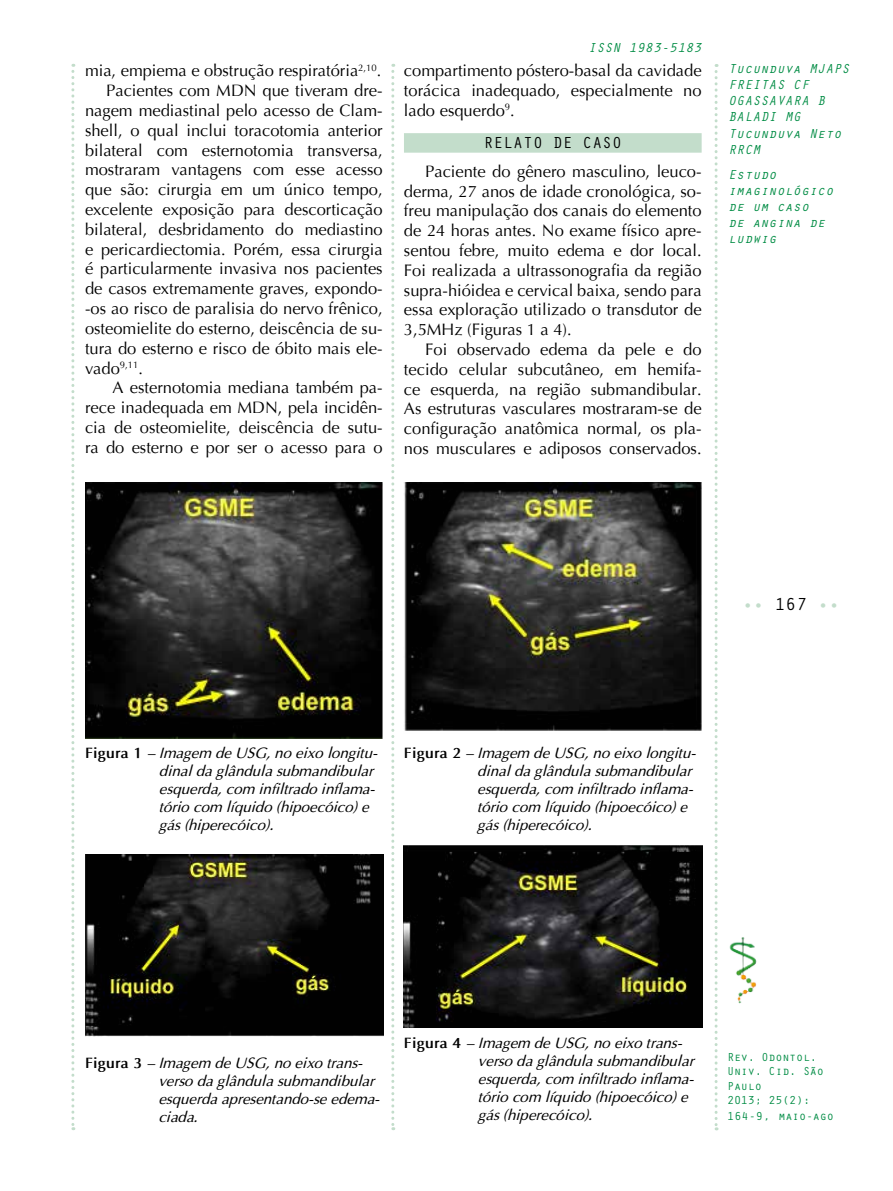
<style>
.page{position:relative;width:893px;height:1191px;background:#fff}
.page>*{position:absolute;margin:0;border:0;box-sizing:border-box;transform-origin:0 0}
.t1{font:18px "Orator Std";color:#c3ddcb}
.t2{font:16.5px/19.8px "Optima";color:#000;text-align:justify}
.t3{font:16.5px "Orator Std";color:#000}
.t4{font:italic 15px/18px "Optima";color:#000}
.t5{font:italic 13.5px/16.2px "Orator Std";color:#008c44}
.t6{font:12px/14.4px "Orator Std";letter-spacing:-.025em;color:#008c44}
.s1{color:#000}
.s2{font-weight:700;font-style:normal}
</style>
<div class="page">
<svg style="left:715px;top:64px;width:3px;height:1066px"></svg>
<svg style="left:391px;top:64px;width:3px;height:1066px"></svg>
<svg style="left:71px;top:64px;width:3px;height:1066px"></svg>
<img style="left:729px;top:937px;width:27px;height:66px">
<div style="left:404px;top:133px;width:298px;height:20px;background:#c3ddcb"></div>
<img style="left:85px;top:483px;width:298px;height:255px">
<img style="left:403px;top:845px;width:299px;height:182px">
<img style="left:86px;top:854px;width:297px;height:182px">
<img style="left:404px;top:483px;width:298px;height:248px">
<p class="t2" style="left:85px;top:61px;width:298px">mia, empiema e obstrução respiratória<sup>2,10</sup>.</p>
<p class="t2" style="left:106px;top:81px;width:278px">Pacientes com MDN que tiveram dre-</p>
<p class="t2" style="left:85px;top:101px;width:299px">nagem mediastinal pelo acesso de Clam-</p>
<p class="t2" style="left:85px;top:121px;width:299px">shell, o qual inclui toracotomia anterior</p>
<p class="t2" style="left:85px;top:140px;width:299px">bilateral com esternotomia transversa,</p>
<p class="t2" style="left:85px;top:160px;width:299px">mostraram vantagens com esse acesso</p>
<p class="t2" style="left:85px;top:180px;width:299px">que são: cirurgia em um único tempo,</p>
<p class="t2" style="left:85px;top:200px;width:299px">excelente exposição para descorticação</p>
<p class="t2" style="left:85px;top:220px;width:299px">bilateral, desbridamento do mediastino</p>
<p class="t2" style="left:85px;top:239px;width:299px">e pericardiectomia. Porém, essa cirurgia</p>
<p class="t2" style="left:85px;top:259px;width:299px">é particularmente invasiva nos pacientes</p>
<p class="t2" style="left:85px;top:279px;width:299px">de casos extremamente graves, expondo-</p>
<p class="t2" style="left:85px;top:299px;width:299px">-os ao risco de paralisia do nervo frênico,</p>
<p class="t2" style="left:85px;top:319px;width:299px">osteomielite do esterno, deiscência de su-</p>
<p class="t2" style="left:85px;top:338px;width:299px">tura do esterno e risco de óbito mais ele-</p>
<p class="t2" style="left:85px;top:358px;width:60px">vado<sup>9,11</sup>.</p>
<p class="t2" style="left:113px;top:378px;width:272px">A esternotomia mediana também pa-</p>
<p class="t2" style="left:85px;top:398px;width:299px">rece inadequada em MDN, pela incidên-</p>
<p class="t2" style="left:85px;top:418px;width:299px">cia de osteomielite, deiscência de sutu-</p>
<p class="t2" style="left:85px;top:437px;width:299px">ra do esterno e por ser o acesso para o</p>
<p class="t5" style="left:588px;top:39px;width:115px">ISSN 1983-5183</p>
<p class="t2" style="left:404px;top:61px;width:299px">compartimento póstero-basal da cavidade torácica inadequado, especialmente no lado esquerdo<sup>9</sup>.</p>
<p class="t3" style="left:483px;top:131px;width:140px">RELATO DE CASO</p>
<p class="t2" style="left:404px;top:161px;width:299px;text-indent:21px">Paciente do gênero masculino, leuco&shy;derma, 27 anos de idade cronológica, so&shy;freu manipulação dos canais do elemento de 24 horas antes. No exame físico apre&shy;sentou febre, muito edema e dor local.<br>Foi realizada a ultrassonografia da região supra-hióidea e cervical baixa, sendo para essa exploração utilizado o transdutor de 3,5MHz (Figuras 1 a 4).</p>
<p class="t2" style="left:404px;top:340px;width:299px;text-indent:21px">Foi observado edema da pele e do tecido celular subcutâneo, em hemifa&shy;ce esquerda, na região submandibular.<br>As estruturas vasculares mostraram-se de configuração anatômica normal, os pla&shy;nos musculares e adiposos conservados.</p>
<p class="t5" style="left:728px;top:60px;width:123px">Tucunduva MJAPS<br>FREITAS CF<br>OGASSAVARA B<br>BALADI MG<br>Tucunduva Neto<br>RRCM</p>
<p class="t5" style="left:728px;top:165px;width:107px">Estudo imaginológico de um caso<br>de angina de ludwig</p>
<p class="t1" style="left:742px;top:591px;width:99px">•• <span class="s1">167</span> ••</p>
<p class="t4" style="left:159px;top:744px;width:220px;text-indent:-74px"><span class="s2">Figura 1</span> – Imagem de USG, no eixo longitu&shy;dinal da glândula submandibular esquerda, com infiltrado inflama&shy;tório com líquido (hipoecóico) e gás (hiperecóico).</p>
<p class="t4" style="left:477px;top:744px;width:220px;text-indent:-73px"><span class="s2">Figura 2</span> – Imagem de USG, no eixo longitu&shy;dinal da glândula submandibular esquerda, com infiltrado inflama&shy;tório com líquido (hipoecóico) e gás (hiperecóico).</p>
<p class="t4" style="left:158px;top:1054px;width:223px;text-indent:-73px"><span class="s2">Figura 3</span> – Imagem de USG, no eixo trans&shy;verso da glândula submandibular esquerda apresentando-se edema&shy;ciada.</p>
<p class="t4" style="left:478px;top:1033px;width:217px;text-indent:-74px"><span class="s2">Figura 4</span> – Imagem de USG, no eixo trans&shy;verso da glândula submandibular esquerda, com infiltrado inflama&shy;tório com líquido (hipoecóico) e gás (hiperecóico).</p>
<p class="t6" style="left:727px;top:1049px;width:98px">Rev. Odontol.<br>Univ. Cid. São<br>Paulo<br>2013; 25(2):</p>
<p class="t6" style="left:727px;top:1108px;width:108px">164-9, maio-ago</p>
</div>
